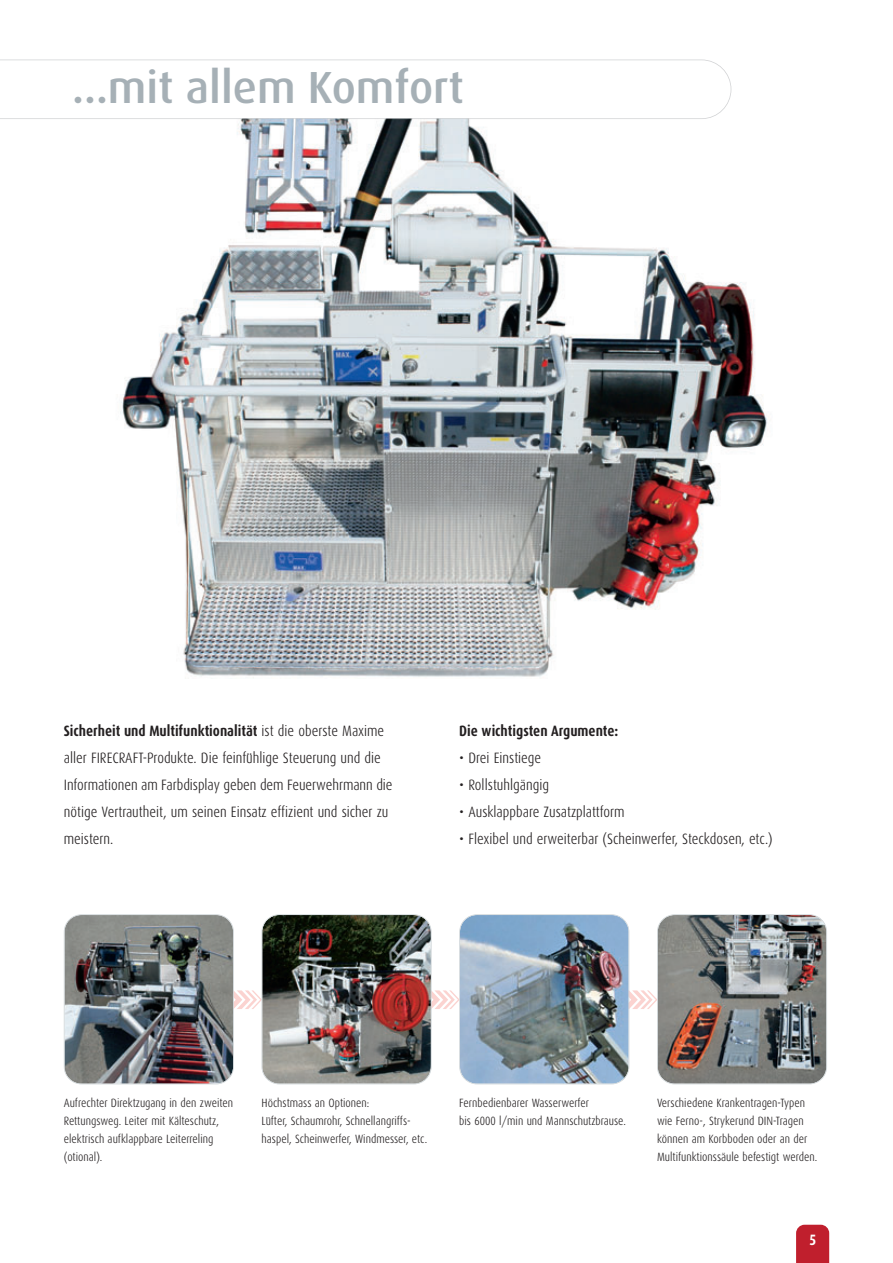
<style>
.page{position:relative;width:893px;height:1263px;background:#fff}
.page>*{position:absolute;margin:0;border:0;box-sizing:border-box;transform-origin:0 0}
.t1{font:500 45px "Dax";color:#a6b0b6}
.t2{font:300 15px/27px "Dax Condensed";color:#231f20}
.t3{font:700 15px "Dax Condensed";color:#231f20}
.t4{font:700 15px "Dax Condensed";color:#fff}
.t5{font:300 12px/18px "Dax Condensed";color:#231f20}
.s1{font-weight:700}
.s2{font-family:"Calibri";font-weight:400}
</style>
<div class="page">
<svg style="left:234px;top:990px;width:27px;height:19px"></svg>
<svg style="left:432px;top:990px;width:27px;height:19px"></svg>
<svg style="left:629px;top:990px;width:28px;height:19px"></svg>
<svg style="left:796px;top:1225px;width:33px;height:38px"></svg>
<img style="left:120px;top:119px;width:648px;height:559px">
<svg style="left:0;top:60px;width:731px;height:59px"></svg>
<img style="left:65px;top:915px;width:168px;height:169px;border-radius:17px">
<div style="left:64px;top:914px;width:170px;height:170px;border:2px solid #cdd4d7;border-radius:18px"></div>
<img style="left:262px;top:915px;width:169px;height:169px;border-radius:17px">
<div style="left:261px;top:914px;width:171px;height:170px;border:2px solid #cdd4d7;border-radius:18px"></div>
<img style="left:460px;top:915px;width:169px;height:169px;border-radius:17px">
<div style="left:459px;top:914px;width:170px;height:170px;border:2px solid #cdd4d7;border-radius:18px"></div>
<img style="left:658px;top:915px;width:168px;height:169px;border-radius:17px">
<div style="left:657px;top:914px;width:170px;height:170px;border:2px solid #cdd4d7;border-radius:18px"></div>
<h1 class="t1" style="left:72px;top:68px;width:393px">...mit allem Komfort</h1>
<p class="t2" style="left:64px;top:718px;width:330px"><span class="s1">Sicherheit und Multifunktionalität</span> ist die oberste Maxime aller FIRECRAFT-Produkte. Die feinfu<span class="s2">̈</span>hlige Steuerung und die Informationen am Farbdisplay geben dem Feuerwehrmann die nötige Vertrautheit, um seinen Einsatz effizient und sicher zu meistern.</p>
<p class="t3" style="left:459px;top:724px;width:161px">Die wichtigsten Argumente:</p>
<p class="t2" style="left:459px;top:745px;width:83px">• Drei Einstiege</p>
<p class="t2" style="left:459px;top:772px;width:91px">• Rollstuhlgängig</p>
<p class="t2" style="left:459px;top:799px;width:167px">• Ausklappbare Zusatzplattform</p>
<p class="t2" style="left:459px;top:826px;width:315px">• Flexibel und erweiterbar (Scheinwerfer, Steckdosen, etc.)</p>
<p class="t5" style="left:64px;top:1095px;width:171px">Aufrechter Direktzugang in den zweiten<br>Rettungsweg. Leiter mit Kälteschutz, elektrisch aufklappbare Leiterreling (otional).</p>
<p class="t5" style="left:262px;top:1095px;width:167px">Höchstmass an Optionen:<br>Lu<span class="s2">̈</span>fter, Schaumrohr, Schnellangriffs - haspel, Scheinwerfer, Windmesser, etc.</p>
<p class="t5" style="left:459px;top:1095px;width:168px">Fernbedienbarer Wasserwerfer<br>bis 6000 l/min und Mannschutzbrause.</p>
<p class="t5" style="left:657px;top:1095px;width:162px">Verschiedene Krankentragen-Typen wie Ferno-, Strykerund DIN-Tragen können am Korbboden oder an der Multi funktionssäule befestigt werden.</p>
<p class="t4" style="left:809px;top:1233px;width:8px">5</p>
</div>
